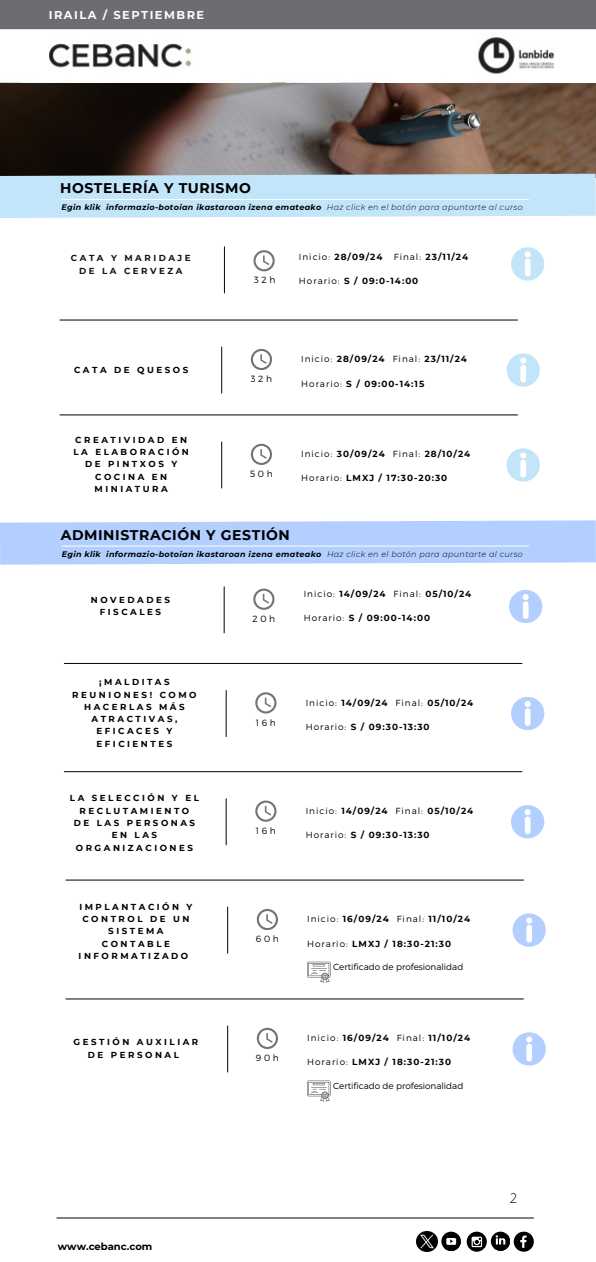
<style>
.page{position:relative;width:596px;height:1262px;background:#fff}
.page>*{position:absolute;margin:0;border:0;box-sizing:border-box;transform-origin:0 0}
.t1{font:700 14px "Montserrat";letter-spacing:.04em;color:#000}
.t2{font:300 13.3px "Open Sans";color:#000}
.t3{font:700 11.4px "Montserrat";letter-spacing:.13em;color:#fdfdfd}
.t4{font:700 10px "Montserrat";color:#000}
.t5{font:300 9px "Montserrat";letter-spacing:.29em;color:#000}
.t6{font:700 8.8px "Montserrat";letter-spacing:.115em;color:#000}
.t7{font:300 8.8px "Montserrat";letter-spacing:.115em;color:#000}
.t8{font:300 8.8px "Montserrat";color:#000}
.t9{font:700 8.7px/12.3px "Montserrat";letter-spacing:.29em;color:#000;text-align:center}
.t10{font:700 8.7px/13.4px "Montserrat";letter-spacing:.29em;color:#161310;text-align:center}
.t11{font:italic 700 8px "Montserrat";letter-spacing:.04em;color:#000}
.s1{font-weight:300}
.s2{font-weight:700}
</style>
<div class="page">
<svg style="left:466px;top:1231px;width:20px;height:20px"></svg>
<svg style="left:471px;top:1236px;width:11px;height:11px"></svg>
<img style="left:417px;top:1231px;width:20px;height:20px">
<svg style="left:441px;top:1231px;width:19px;height:19px"></svg>
<svg style="left:444px;top:1234px;width:17px;height:17px"></svg>
<hr style="left:57px;top:1217px;width:476px;height:1px;background:#000">
<svg style="left:490px;top:1231px;width:20px;height:19px"></svg>
<svg style="left:493px;top:1231px;width:40px;height:20px"></svg>
<img style="left:0;top:0;width:596px;height:152px">
<img style="left:0;top:83px;width:595px;height:69px">
<svg style="left:0;top:152px;width:596px;height:66px"></svg>
<hr style="left:61px;top:199px;width:468px;height:1px;background:#fdfdfd">
<svg style="left:253px;top:250px;width:21px;height:21px"></svg>
<hr style="left:224px;top:247px;width:1px;height:46px;background:#000">
<svg style="left:511px;top:247px;width:33px;height:33px"></svg>
<hr style="left:60px;top:320px;width:457px;height:1px;background:#000">
<hr style="left:60px;top:414px;width:457px;height:1px;background:#000">
<hr style="left:64px;top:663px;width:458px;height:1px;background:#000">
<hr style="left:64px;top:771px;width:458px;height:1px;background:#000">
<hr style="left:66px;top:879px;width:457px;height:1px;background:#000">
<hr style="left:66px;top:998px;width:457px;height:1px;background:#000">
<svg style="left:251px;top:349px;width:21px;height:21px"></svg>
<svg style="left:251px;top:444px;width:21px;height:21px"></svg>
<svg style="left:255px;top:692px;width:21px;height:21px"></svg>
<svg style="left:255px;top:800px;width:21px;height:21px"></svg>
<svg style="left:257px;top:909px;width:21px;height:21px"></svg>
<svg style="left:257px;top:1027px;width:21px;height:21px"></svg>
<hr style="left:221px;top:347px;width:1px;height:46px;background:#000">
<hr style="left:221px;top:442px;width:1px;height:46px;background:#000">
<hr style="left:226px;top:690px;width:1px;height:46px;background:#000">
<hr style="left:226px;top:798px;width:1px;height:46px;background:#000">
<hr style="left:227px;top:907px;width:1px;height:46px;background:#000">
<hr style="left:227px;top:1026px;width:1px;height:46px;background:#000">
<svg style="left:506px;top:353px;width:33px;height:33px"></svg>
<svg style="left:506px;top:448px;width:33px;height:33px"></svg>
<svg style="left:511px;top:697px;width:33px;height:33px"></svg>
<svg style="left:511px;top:805px;width:33px;height:33px"></svg>
<svg style="left:512px;top:913px;width:33px;height:33px"></svg>
<svg style="left:512px;top:1032px;width:33px;height:33px"></svg>
<svg style="left:0;top:520px;width:596px;height:45px"></svg>
<hr style="left:61px;top:545px;width:468px;height:1px;background:#fdfdfd">
<svg style="left:253px;top:588px;width:21px;height:21px"></svg>
<hr style="left:224px;top:587px;width:1px;height:46px;background:#000">
<svg style="left:509px;top:590px;width:33px;height:33px"></svg>
<svg style="left:307px;top:961px;width:23px;height:21px"></svg>
<svg style="left:307px;top:1080px;width:23px;height:21px"></svg>
<h1 class="t3" style="left:49px;top:8px;width:157px">IRAILA / SEPTIEMBRE</h1>
<p class="t1" style="left:60px;top:179px;width:192px">HOSTELERÍA Y TURISMO</p>
<p class="t11" style="left:62px;top:202px;width:462px">Egin klik informazio-botoian ikastaroan izena emateako <span class="s1">Haz click en el botón para apuntarte al curso</span></p>
<p class="t10" style="left:71px;top:251px;width:121px">CATA Y MARIDAJE<br>DE LA CERVEZA</p>
<p class="t9" style="left:74px;top:363px;width:116px">CATA DE QUESOS</p>
<h5 class="t9" style="left:73px;top:433px;width:117px">CREATIVIDAD EN<br>LA ELABORACIÓN<br>DE PINTXOS Y<br>COCINA EN<br>MINIATURA</h5>
<h5 class="t5" style="left:254px;top:274px;width:23px">32h</h5>
<p class="t6" style="left:299px;top:251px;width:85px"><span class="s1">Inicio:</span> 28/09/24</p>
<p class="t6" style="left:393px;top:251px;width:76px"><span class="s1">Final:</span> 23/11/24</p>
<h4 class="t6" style="left:299px;top:275px;width:121px"><span class="s1">Horario:</span> S / 09:0-14:00</h4>
<p class="t5" style="left:251px;top:373px;width:23px">32h</p>
<p class="t5" style="left:250px;top:468px;width:24px">50h</p>
<p class="t7" style="left:301px;top:353px;width:120px">Inicio: <span class="s2">28/09/24</span> Final:</p>
<h4 class="t6" style="left:424px;top:354px;width:44px">23/11/24</h4>
<h4 class="t6" style="left:301px;top:378px;width:124px"><span class="s1">Horario:</span> S / 09:00-14:15</h4>
<p class="t7" style="left:301px;top:448px;width:120px">Inicio: <span class="s2">30/09/24</span> Final:</p>
<p class="t6" style="left:424px;top:449px;width:47px">28/10/24</p>
<p class="t6" style="left:301px;top:473px;width:147px"><span class="s1">Horario:</span> LMXJ / 17:30-20:30</p>
<p class="t1" style="left:61px;top:526px;width:231px">ADMINISTRACIÓN Y GESTIÓN</p>
<p class="t11" style="left:62px;top:549px;width:462px">Egin klik informazio-botoian ikastaroan izena emateako <span class="s1">Haz click en el botón para apuntarte al curso</span></p>
<h5 class="t7" style="left:303px;top:587px;width:119px">Inicio: <span class="s2">14/09/24</span> Final:</h5>
<p class="t6" style="left:425px;top:588px;width:47px">05/10/24</p>
<p class="t6" style="left:303px;top:612px;width:128px"><span class="s1">Horario:</span> S / 09:00-14:00</p>
<h4 class="t9" style="left:91px;top:593px;width:81px">NOVEDADES<br>FISCALES</h4>
<p class="t5" style="left:252px;top:613px;width:24px">20h</p>
<p class="t9" style="left:72px;top:676px;width:126px">¡MALDITAS<br>REUNIONES! COMO<br>HACERLAS MÁS<br>ATRACTIVAS,<br>EFICACES Y<br>EFICIENTES</p>
<h4 class="t9" style="left:70px;top:792px;width:130px">LA SELECCIÓN Y EL<br>RECLUTAMIENTO<br>DE LAS PERSONAS<br>EN LAS<br>ORGANIZACIONES</h4>
<p class="t9" style="left:79px;top:900px;width:115px">IMPLANTACIÓN Y<br>CONTROL DE UN<br>SISTEMA<br>CONTABLE<br>INFORMATIZADO</p>
<p class="t9" style="left:74px;top:1036px;width:126px">GESTIÓN AUXILIAR<br>DE PERSONAL</p>
<p class="t4" style="left:58px;top:1240px;width:96px">www.cebanc.com</p>
<h5 class="t5" style="left:256px;top:716px;width:22px">16h</h5>
<p class="t5" style="left:256px;top:824px;width:22px">16h</p>
<p class="t7" style="left:305px;top:697px;width:119px">Inicio: <span class="s2">14/09/24</span> Final:</p>
<h5 class="t6" style="left:427px;top:697px;width:47px">05/10/24</h5>
<h5 class="t6" style="left:305px;top:721px;width:125px"><span class="s1">Horario:</span> S / 09:30-13:30</h5>
<p class="t7" style="left:305px;top:805px;width:119px">Inicio: <span class="s2">14/09/24</span> Final:</p>
<h4 class="t6" style="left:427px;top:805px;width:47px">05/10/24</h4>
<h4 class="t6" style="left:305px;top:829px;width:125px"><span class="s1">Horario:</span> S / 09:30-13:30</h4>
<h4 class="t5" style="left:256px;top:933px;width:24px">60h</h4>
<p class="t5" style="left:256px;top:1052px;width:24px">90h</p>
<p class="t7" style="left:307px;top:913px;width:118px">Inicio: <span class="s2">16/09/24</span> Final:</p>
<p class="t6" style="left:428px;top:913px;width:43px">11/10/24</p>
<p class="t6" style="left:307px;top:938px;width:145px"><span class="s1">Horario:</span> LMXJ / 18:30-21:30</p>
<p class="t8" style="left:333px;top:961px;width:132px">Certificado de profesionalidad</p>
<p class="t7" style="left:307px;top:1032px;width:118px">Inicio: <span class="s2">16/09/24</span> Final:</p>
<h1 class="t6" style="left:428px;top:1032px;width:43px">11/10/24</h1>
<h1 class="t6" style="left:307px;top:1057px;width:145px"><span class="s1">Horario:</span> LMXJ / 18:30-21:30</h1>
<p class="t8" style="left:333px;top:1080px;width:132px">Certificado de profesionalidad</p>
<h5 class="t2" style="left:510px;top:1188px;width:9px">2</h5>
</div>
